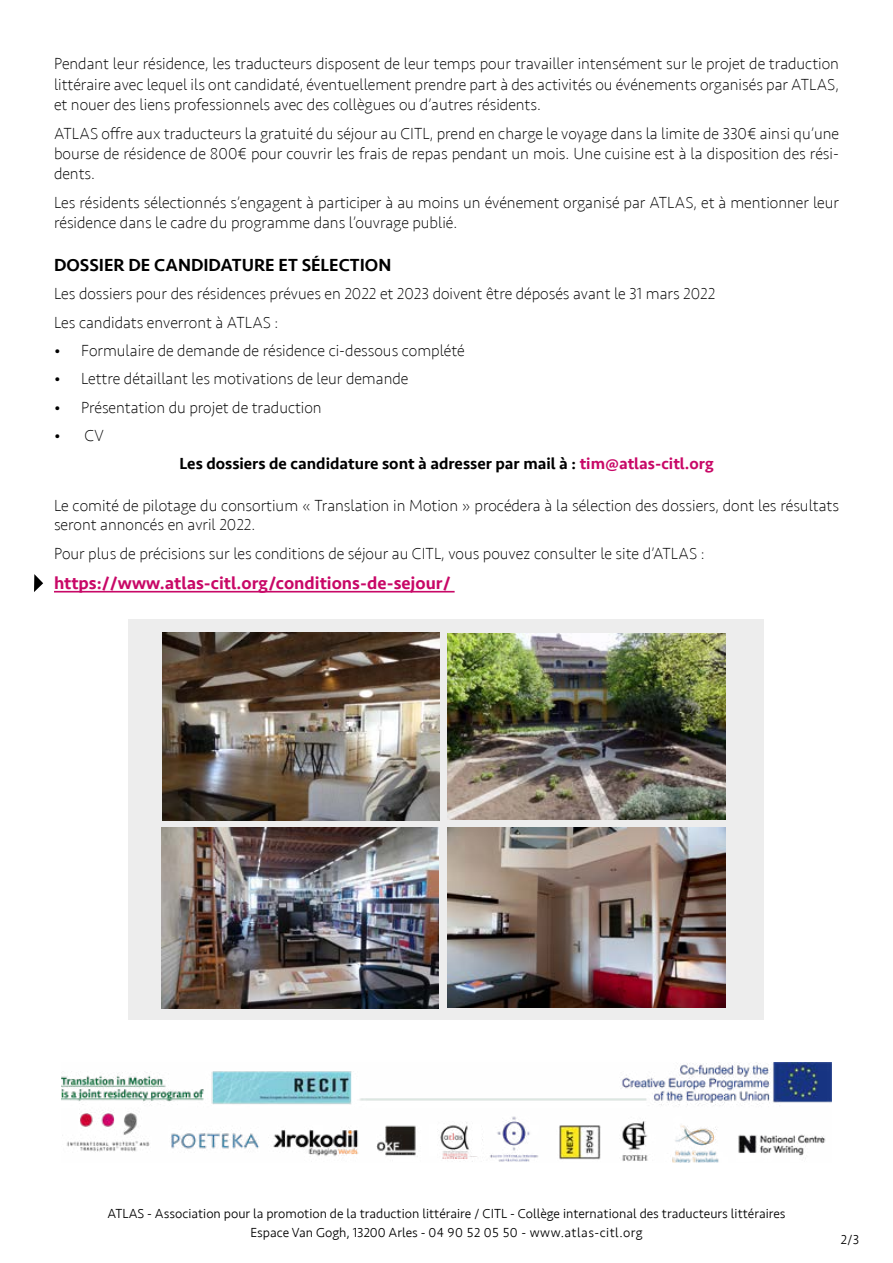
<style>
.page{position:relative;width:893px;height:1263px;background:#fff}
.page>*{position:absolute;margin:0;border:0;box-sizing:border-box;transform-origin:0 0}
.t1{font:500 18px "Seravek";color:#c80867}
.t2{font:500 18px "Seravek";color:#000}
.t3{font:200 16.5px/20.2px "Seravek";color:#000}
.t4{font:500 16.5px "Seravek";color:#000}
.t5{font:300 13.5px/19.5px "Seravek";color:#000;text-align:center}
.s1{color:#c80867}
</style>
<div class="page">
<hr style="left:54px;top:591px;width:401px;height:1px;background:#c80867">
<div style="left:129px;top:619px;width:635px;height:401px;background:#ededed"></div>
<img style="left:162px;top:633px;width:278px;height:188px">
<img style="left:161px;top:827px;width:278px;height:181px">
<img style="left:447px;top:827px;width:278px;height:181px">
<img style="left:447px;top:633px;width:278px;height:186px">
<svg style="left:34px;top:574px;width:9px;height:18px"></svg>
<img style="left:62px;top:1063px;width:769px;height:99px">
<div style="left:429px;top:1124px;width:51px;height:32px;background:#fff"></div>
<img style="left:437px;top:1121px;width:36px;height:38px">
<p class="t3" style="left:54px;top:54px;width:786px;text-align:justify">Pendant leur résidence, les traducteurs disposent de leur temps pour travailler intensément sur le projet de traduction littéraire avec lequel ils ont candidaté, éventuellement prendre part à des activités ou événements organisés par ATLAS, et nouer des liens professionnels avec des collègues ou d’autres résidents.</p>
<p class="t3" style="left:54px;top:123px;width:786px;text-align:justify">ATLAS offre aux traducteurs la gratuité du séjour au CITL, prend en charge le voyage dans la limite de 330€ ainsi qu’une bourse de résidence de 800€ pour couvrir les frais de repas pendant un mois. Une cuisine est à la disposition des rési&shy;dents.</p>
<p class="t3" style="left:54px;top:192px;width:786px">Les résidents sélectionnés s’engagent à participer à au moins un événement organisé par ATLAS, et à mentionner leur résidence dans le cadre du programme dans l’ouvrage publié.</p>
<p class="t2" style="left:54px;top:254px;width:339px">DOSSIER DE CANDIDATURE ET SÉLECTION</p>
<p class="t3" style="left:54px;top:280px;width:663px;line-height:28.3px">Les dossiers pour des résidences prévues en 2022 et 2023 doivent être déposés avant le 31 mars 2022<br>Les candidats enverront à ATLAS :</p>
<p class="t3" style="left:54px;top:341px;width:412px">• Formulaire de demande de résidence ci-dessous complété</p>
<p class="t3" style="left:54px;top:369px;width:356px">• Lettre détaillant les motivations de leur demande</p>
<p class="t3" style="left:54px;top:397px;width:269px">• Présentation du projet de traduction</p>
<p class="t3" style="left:54px;top:426px;width:51px">• CV</p>
<p class="t4" style="left:179px;top:453px;width:536px">Les dossiers de candidature sont à adresser par mail à : <span class="s1">tim@atlas-citl.org</span></p>
<p class="t3" style="left:54px;top:495px;width:786px;line-height:19.8px">Le comité de pilotage du consortium « Translation in Motion » procédera à la sélection des dossiers, dont les résultats seront annoncés en avril 2022.</p>
<p class="t3" style="left:54px;top:543px;width:652px">Pour plus de précisions sur les conditions de séjour au CITL, vous pouvez consulter le site d’ATLAS :</p>
<p class="t1" style="left:54px;top:572px;width:398px">https://www.atlas-citl.org/conditions-de-sejour/</p>
<p class="t5" style="left:107px;top:1204px;width:680px">ATLAS - Association pour la promotion de la traduction littéraire / CITL - Collège international des traducteurs littéraires<br>Espace Van Gogh, 13200 Arles - 04 90 52 05 50 - www.atlas-citl.org</p>
<p class="t5" style="left:841px;top:1229px;width:20px">2/3</p>
</div>
